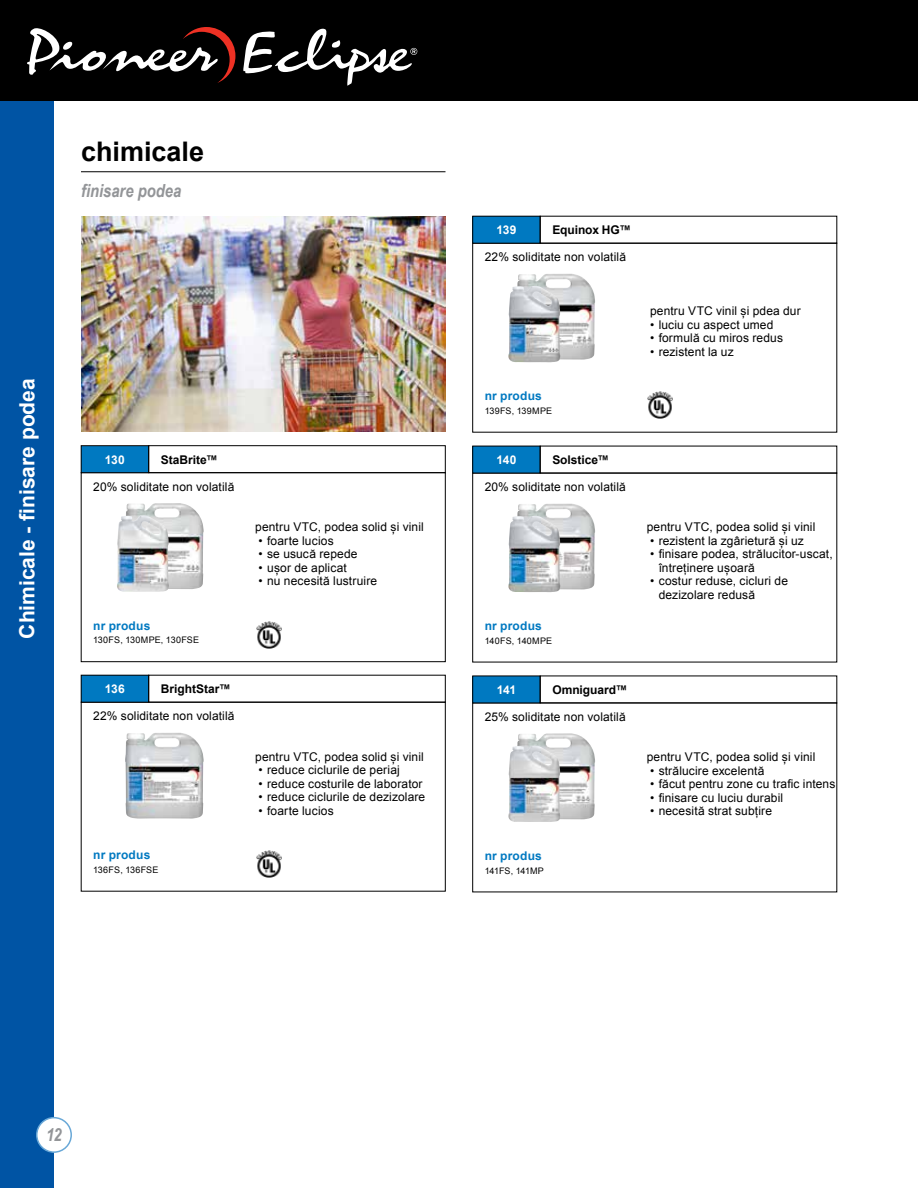
<style>
.page{position:relative;width:918px;height:1188px;background:#fff}
.page>*{position:absolute;margin:0;border:0;box-sizing:border-box;transform-origin:0 0}
.t1{font:700 27px "Arial";color:#000}
.t2{font:700 21px "Arial";color:#fff}
.t3{font:italic 700 18px "Arial Narrow";color:#939598}
.t4{font:12px/13.5px "Arial";letter-spacing:.01em;color:#000}
.t5{font:700 12px "Arial";letter-spacing:-.005em;color:#000}
.t6{font:700 12px "Arial";letter-spacing:.02em;color:#0079c1}
.t7{font:700 12px "Arial";letter-spacing:-.03em;color:#fff}
.t8{font:9px "Arial";letter-spacing:.015em;color:#000}
.t9{font:9px "Arial";letter-spacing:-.015em;color:#000}
</style>
<div class="page">
<div style="left:0;top:0;width:54px;height:1188px;background:#0054a4"></div>
<hr style="left:81px;top:171px;width:365px;height:1px;background:#000">
<div style="left:37px;top:1118px;width:34px;height:34px;background:#fff;border-radius:50%"></div>
<div style="left:36px;top:1117px;width:36px;height:36px;border:2px solid #69a8d7;border-radius:50%"></div>
<div style="left:0;top:0;width:918px;height:101px;background:#000"></div>
<svg style="left:27px;top:27px;width:208px;height:56px"></svg>
<svg style="left:243px;top:28px;width:174px;height:58px"></svg>
<div style="left:81px;top:472px;width:365px;height:190px;border:1px solid #000"></div>
<div style="left:81px;top:446px;width:68px;height:27px;background:#0079c1"></div>
<div style="left:81px;top:446px;width:68px;height:27px;border:1px solid #000"></div>
<div style="left:148px;top:446px;width:298px;height:27px;border:1px solid #000"></div>
<img style="left:126px;top:503px;width:78px;height:86px">
<img style="left:256px;top:621px;width:26px;height:27px">
<img style="left:117px;top:515px;width:52px;height:77px">
<div style="left:81px;top:702px;width:365px;height:189px;border:1px solid #000"></div>
<div style="left:81px;top:675px;width:68px;height:27px;background:#0079c1"></div>
<div style="left:81px;top:675px;width:68px;height:27px;border:1px solid #000"></div>
<img style="left:125px;top:733px;width:79px;height:86px">
<img style="left:256px;top:851px;width:26px;height:27px">
<img style="left:81px;top:216px;width:365px;height:216px">
<div style="left:472px;top:243px;width:365px;height:189px;border:1px solid #000"></div>
<div style="left:473px;top:216px;width:67px;height:27px;background:#0079c1"></div>
<div style="left:472px;top:216px;width:68px;height:27px;border:1px solid #000"></div>
<img style="left:517px;top:274px;width:78px;height:86px">
<img style="left:647px;top:392px;width:26px;height:27px">
<img style="left:508px;top:286px;width:53px;height:76px">
<div style="left:472px;top:473px;width:365px;height:189px;border:1px solid #000"></div>
<div style="left:473px;top:446px;width:67px;height:27px;background:#0079c1"></div>
<img style="left:517px;top:504px;width:78px;height:86px">
<img style="left:508px;top:516px;width:53px;height:76px">
<div style="left:473px;top:676px;width:67px;height:27px;background:#0079c1"></div>
<div style="left:540px;top:676px;width:297px;height:27px;border:1px solid #000"></div>
<img style="left:517px;top:733px;width:78px;height:86px">
<img style="left:508px;top:746px;width:53px;height:76px">
<h1 class="t1" style="left:81px;top:133px;width:125px">chimicale</h1>
<h3 class="t3" style="left:81px;top:179px;width:102px">finisare podea</h3>
<h2 class="t2" style="left:13px;top:639px;width:262px;rotate:-90deg">Chimicale - finisare podea</h2>
<p class="t7" style="left:105px;top:451px;width:21px">130</p>
<p class="t5" style="left:161px;top:451px;width:59px">StaBrite™</p>
<p class="t4" style="left:93px;top:480px;width:143px">20% soliditate non volatilă</p>
<p class="t6" style="left:93px;top:618px;width:59px">nr produs</p>
<p class="t8" style="left:93px;top:634px;width:108px">130FS, 130MPE, 130FSE</p>
<p class="t7" style="left:105px;top:681px;width:21px">136</p>
<p class="t5" style="left:161px;top:681px;width:71px">BrightStar™</p>
<p class="t4" style="left:93px;top:709px;width:143px">22% soliditate non volatilă</p>
<p class="t6" style="left:93px;top:847px;width:59px">nr produs</p>
<p class="t8" style="left:93px;top:864px;width:67px">136FS, 136FSE</p>
<p class="t4" style="left:255px;top:520px;width:170px">pentru VTC, podea solid și vinil</p>
<p class="t4" style="left:259px;top:534px;width:77px">• foarte lucios</p>
<p class="t4" style="left:259px;top:547px;width:100px">• se usucă repede</p>
<p class="t4" style="left:259px;top:561px;width:90px">• ușor de aplicat</p>
<p class="t4" style="left:259px;top:574px;width:120px">• nu necesită lustruire</p>
<p class="t4" style="left:255px;top:750px;width:170px">pentru VTC, podea solid și vinil</p>
<p class="t4" style="left:259px;top:763px;width:143px">• reduce ciclurile de periaj</p>
<p class="t4" style="left:259px;top:777px;width:166px">• reduce costurile de laborator</p>
<p class="t4" style="left:259px;top:790px;width:168px">• reduce ciclurile de dezizolare</p>
<p class="t4" style="left:259px;top:804px;width:77px">• foarte lucios</p>
<p class="t7" style="left:496px;top:222px;width:21px">139</p>
<p class="t5" style="left:552px;top:222px;width:80px">Equinox HG™</p>
<p class="t4" style="left:485px;top:250px;width:143px">22% soliditate non volatilă</p>
<p class="t6" style="left:485px;top:388px;width:59px">nr produs</p>
<p class="t8" style="left:485px;top:405px;width:69px">139FS, 139MPE</p>
<p class="t7" style="left:496px;top:452px;width:21px">140</p>
<p class="t5" style="left:552px;top:452px;width:58px">Solstice™</p>
<p class="t4" style="left:485px;top:480px;width:143px">20% soliditate non volatilă</p>
<p class="t6" style="left:485px;top:618px;width:59px">nr produs</p>
<p class="t8" style="left:485px;top:635px;width:69px">140FS, 140MPE</p>
<p class="t7" style="left:497px;top:682px;width:21px">141</p>
<p class="t5" style="left:552px;top:682px;width:77px">Omniguard™</p>
<p class="t4" style="left:485px;top:710px;width:143px">25% soliditate non volatilă</p>
<p class="t6" style="left:485px;top:848px;width:59px">nr produs</p>
<p class="t9" style="left:485px;top:865px;width:61px">141FS, 141MP</p>
<p class="t4" style="left:650px;top:304px;width:152px">pentru VTC vinil și pdea dur</p>
<p class="t4" style="left:650px;top:318px;width:125px">• luciu cu aspect umed</p>
<p class="t4" style="left:650px;top:331px;width:134px">• formulă cu miros redus</p>
<p class="t4" style="left:650px;top:345px;width:85px">• rezistent la uz</p>
<p class="t4" style="left:647px;top:521px;width:170px">pentru VTC, podea solid și vinil</p>
<p class="t4" style="left:650px;top:534px;width:155px">• rezistent la zgârietură și uz</p>
<p class="t4" style="left:659px;top:548px;width:176px;text-indent:-9px">• finisare podea, strălucitor-uscat, întreținere ușoară</p>
<p class="t4" style="left:659px;top:575px;width:131px;text-indent:-9px">• costur reduse, cicluri de dezizolare redusă</p>
<p class="t4" style="left:647px;top:750px;width:170px">pentru VTC, podea solid și vinil</p>
<p class="t4" style="left:650px;top:764px;width:116px">• strălucire excelentă</p>
<p class="t4" style="left:650px;top:777px;width:187px">• făcut pentru zone cu trafic intens</p>
<p class="t4" style="left:650px;top:791px;width:135px">• finisare cu luciu durabil</p>
<p class="t4" style="left:650px;top:804px;width:124px">• necesită strat subțire</p>
<h3 class="t3" style="left:46px;top:1123px;width:17px">12</h3>
</div>
